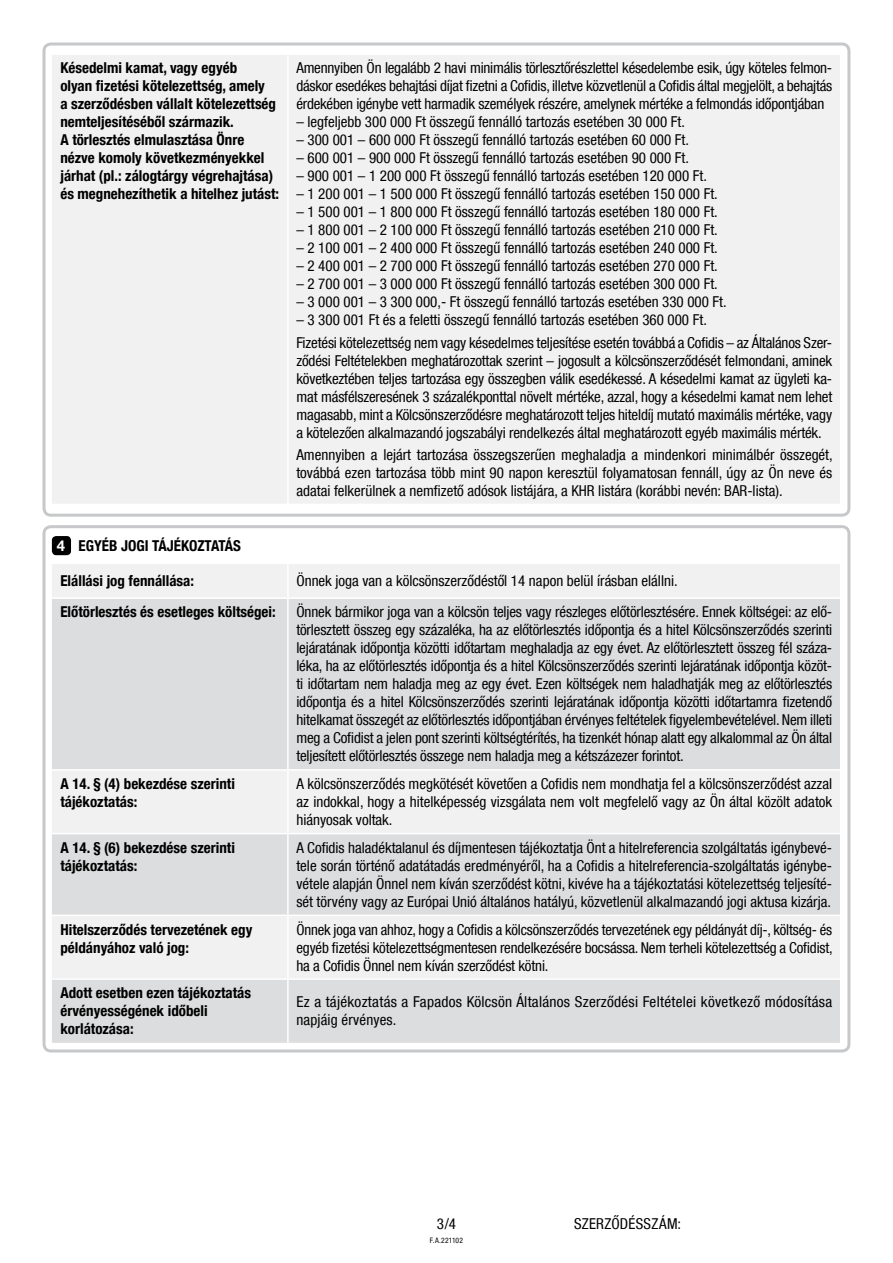
<style>
.page{position:relative;width:893px;height:1263px;background:#fff}
.page>*{position:absolute;margin:0;border:0;box-sizing:border-box;transform-origin:0 0}
.t1{font:condensed 15px/18px "Helvetica Neue LT Com";color:#000;text-align:justify}
.t2{font:700 condensed 15px/18px "Helvetica Neue LT Com";color:#000}
.t3{font:condensed 15px/18px "Helvetica Neue LT Com";letter-spacing:.02em;color:#000}
.t4{font:condensed 7.5px "Helvetica Neue LT Com";letter-spacing:.02em;color:#000}
.s1{font-stretch:normal;color:#fff}
</style>
<div class="page">
<div style="left:52px;top:55px;width:788px;height:448px;background:#f1f1f2"></div>
<hr style="left:287px;top:55px;width:2px;height:449px;background:#fff">
<div style="left:43px;top:43px;width:807px;height:474px;border:3px solid #c7c8ca;border-radius:7px"></div>
<div style="left:52px;top:536px;width:19px;height:19px;background:#000;border-radius:4px"></div>
<div style="left:52px;top:564px;width:788px;height:33px;background:#f1f1f2"></div>
<svg style="left:52px;top:599px;width:788px;height:444px;fill:#dcddde"></svg>
<hr style="left:287px;top:564px;width:2px;height:33px;background:#fff">
<hr style="left:287px;top:599px;width:2px;height:170px;background:#fff">
<hr style="left:52px;top:769px;width:236px;height:2px;background:#fff">
<hr style="left:288px;top:769px;width:553px;height:2px;background:#fff">
<hr style="left:287px;top:771px;width:2px;height:62px;background:#fff">
<hr style="left:52px;top:833px;width:236px;height:1px;background:#fff">
<hr style="left:288px;top:833px;width:553px;height:1px;background:#fff">
<hr style="left:287px;top:834px;width:2px;height:80px;background:#fff">
<hr style="left:52px;top:914px;width:236px;height:2px;background:#fff">
<hr style="left:288px;top:914px;width:553px;height:2px;background:#fff">
<hr style="left:287px;top:916px;width:2px;height:62px;background:#fff">
<hr style="left:52px;top:978px;width:236px;height:2px;background:#fff">
<hr style="left:288px;top:978px;width:553px;height:2px;background:#fff">
<hr style="left:287px;top:980px;width:2px;height:63px;background:#fff">
<div style="left:43px;top:525px;width:807px;height:527px;border:3px solid #c7c8ca;border-radius:7px"></div>
<p class="t2" style="left:60px;top:59px;width:220px">Késedelmi kamat, vagy egyéb<br>olyan fizetési kötelezettség, amely<br>a szerződésben vállalt kötelezettség nemteljesítéséből származik.<br>A törlesztés elmulasztása Önre nézve komoly következményekkel járhat (pl.: zálogtárgy végrehajtása) és megnehezíthetik a hitelhez jutást:</p>
<p class="t1" style="left:296px;top:59px;width:537px">Amennyiben Ön legalább 2 havi minimális törlesztőrészlettel késedelembe esik, úgy köteles felmon&shy;dáskor esedékes behajtási díjat fizetni a Cofidis, illetve közvetlenül a Cofidis által megjelölt, a behajtás érdekében igénybe vett harmadik személyek részére, amelynek mértéke a felmondás időpontjában</p>
<p class="t1" style="left:296px;top:113px;width:390px">– legfeljebb 300 000 Ft összegű fennálló tartozás esetében 30 000 Ft.</p>
<p class="t1" style="left:296px;top:131px;width:394px">– 300 001 – 600 000 Ft összegű fennálló tartozás esetében 60 000 Ft.</p>
<p class="t1" style="left:296px;top:149px;width:394px">– 600 001 – 900 000 Ft összegű fennálló tartozás esetében 90 000 Ft.</p>
<p class="t1" style="left:296px;top:167px;width:412px">– 900 001 – 1 200 000 Ft összegű fennálló tartozás esetében 120 000 Ft.</p>
<p class="t1" style="left:296px;top:185px;width:423px">– 1 200 001 – 1 500 000 Ft összegű fennálló tartozás esetében 150 000 Ft.</p>
<p class="t1" style="left:296px;top:203px;width:423px">– 1 500 001 – 1 800 000 Ft összegű fennálló tartozás esetében 180 000 Ft.</p>
<p class="t1" style="left:296px;top:221px;width:423px">– 1 800 001 – 2 100 000 Ft összegű fennálló tartozás esetében 210 000 Ft.</p>
<p class="t1" style="left:296px;top:239px;width:423px">– 2 100 001 – 2 400 000 Ft összegű fennálló tartozás esetében 240 000 Ft.</p>
<p class="t1" style="left:296px;top:257px;width:423px">– 2 400 001 – 2 700 000 Ft összegű fennálló tartozás esetében 270 000 Ft.</p>
<p class="t1" style="left:296px;top:275px;width:423px">– 2 700 001 – 3 000 000 Ft összegű fennálló tartozás esetében 300 000 Ft.</p>
<p class="t1" style="left:296px;top:293px;width:432px">– 3 000 001 – 3 300 000,- Ft összegű fennálló tartozás esetében 330 000 Ft.</p>
<p class="t1" style="left:296px;top:309px;width:537px;line-height:22.2px">– 3 300 001 Ft és a feletti összegű fennálló tartozás esetében 360 000 Ft.<br>Fizetési kötelezettség nem vagy késedelmes teljesítése esetén továbbá a Cofidis – az Általános Szer-</p>
<p class="t1" style="left:296px;top:351px;width:537px">ződési Feltételekben meghatározottak szerint – jogosult a kölcsönszerződését felmondani, aminek következtében teljes tartozása egy összegben válik esedékessé. A késedelmi kamat az ügyleti ka&shy;mat másfélszeresének 3 százalékponttal növelt mértéke, azzal, hogy a késedelmi kamat nem lehet magasabb, mint a Kölcsönszerződésre meghatározott teljes hiteldíj mutató maximális mértéke, vagy a kötelezően alkalmazandó jogszabályi rendelkezés által meghatározott egyéb maximális mérték.</p>
<p class="t1" style="left:296px;top:445px;width:538px">Amennyiben a lejárt tartozása összegszerűen meghaladja a mindenkori minimálbér összegét, továbbá ezen tartozása több mint 90 napon keresztül folyamatosan fennáll, úgy az Ön neve és adatai felkerülnek a nemfizető adósok listájára, a KHR listára (korábbi nevén: BAR-lista).</p>
<p class="t2" style="left:57px;top:537px;width:186px"><span class="s1">4</span> EGYÉB JOGI TÁJÉKOZTATÁS</p>
<p class="t2" style="left:60px;top:572px;width:135px">Elállási jog fennállása:</p>
<p class="t1" style="left:296px;top:572px;width:383px">Önnek joga van a kölcsönszerződéstől 14 napon belül írásban elállni.</p>
<p class="t2" style="left:60px;top:603px;width:217px">Előtörlesztés és esetleges költségei:</p>
<p class="t1" style="left:296px;top:603px;width:537px">Önnek bármikor joga van a kölcsön teljes vagy részleges előtörlesztésére. Ennek költségei: az elő&shy;törlesztett összeg egy százaléka, ha az előtörlesztés időpontja és a hitel Kölcsönszerződés szerinti lejáratának időpontja közötti időtartam meghaladja az egy évet. Az előtörlesztett összeg fél száza&shy;léka, ha az előtörlesztés időpontja és a hitel Kölcsönszerződés szerinti lejáratának időpontja közöt&shy;ti időtartam nem haladja meg az egy évet. Ezen költségek nem haladhatják meg az előtörlesztés időpontja és a hitel Kölcsönszerződés szerinti lejáratának időpontja közötti időtartamra fizetendő hitelkamat összegét az előtörlesztés időpontjában érvényes feltételek figyelembevételével. Nem illeti meg a Cofidist a jelen pont szerinti költségtérítés, ha tizenkét hónap alatt egy alkalommal az Ön által teljesített előtörlesztés összege nem haladja meg a kétszázezer forintot.</p>
<p class="t2" style="left:60px;top:775px;width:176px">A 14. § (4) bekezdése szerinti tájékoztatás:</p>
<p class="t1" style="left:296px;top:775px;width:537px">A kölcsönszerződés megkötését követően a Cofidis nem mondhatja fel a kölcsönszerződést azzal az indokkal, hogy a hitelképesség vizsgálata nem volt megfelelő vagy az Ön által közölt adatok hiányosak voltak.</p>
<p class="t2" style="left:60px;top:838px;width:176px">A 14. § (6) bekezdése szerinti tájékoztatás:</p>
<p class="t1" style="left:296px;top:838px;width:537px">A Cofidis haladéktalanul és díjmentesen tájékoztatja Önt a hitelreferencia szolgáltatás igénybevé&shy;tele során történő adatátadás eredményéről, ha a Cofidis a hitelreferencia-szolgáltatás igénybe&shy;vétele alapján Önnel nem kíván szerződést kötni, kivéve ha a tájékoztatási kötelezettség teljesíté&shy;sét törvény vagy az Európai Unió általános hatályú, közvetlenül alkalmazandó jogi aktusa kizárja.</p>
<p class="t2" style="left:60px;top:920px;width:193px">Hitelszerződés tervezetének egy példányához való jog:</p>
<p class="t1" style="left:296px;top:920px;width:538px">Önnek joga van ahhoz, hogy a Cofidis a kölcsönszerződés tervezetének egy példányát díj-, költség- és egyéb fizetési kötelezettségmentesen rendelkezésére bocsássa. Nem terheli kötelezettség a Cofidist, ha a Cofidis Önnel nem kíván szerződést kötni.</p>
<p class="t2" style="left:60px;top:984px;width:192px">Adott esetben ezen tájékoztatás érvényességének időbeli korlátozása:</p>
<p class="t3" style="left:296px;top:993px;width:537px">Ez a tájékoztatás a Fapados Kölcsön Általános Szerződési Feltételei következő módosítása napjáig érvényes.</p>
<p class="t1" style="left:437px;top:1214px;width:21px">3/4</p>
<p class="t4" style="left:430px;top:1236px;width:35px">F.A.221102</p>
<p class="t3" style="left:574px;top:1214px;width:109px">SZERZŐDÉSSZÁM:</p>
</div>
